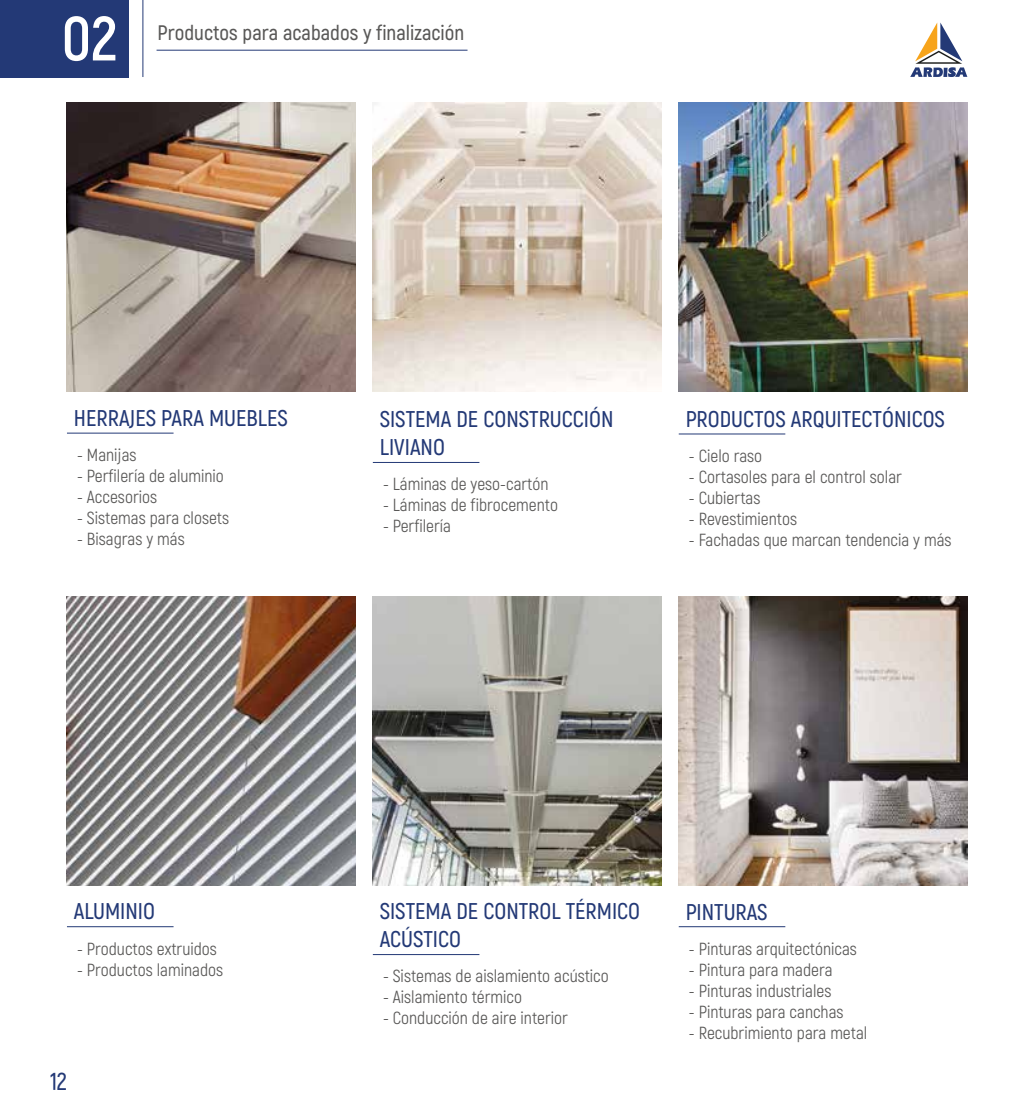
<style>
.page{position:relative;width:1017px;height:1117px;background:#fff}
.page>*{position:absolute;margin:0;border:0;box-sizing:border-box;transform-origin:0 0}
.t1{font:700 62.48px "Akrobat";color:#fff}
.t2{font:600 24.5px "Akrobat";color:#233976}
.t3{font:600 22.75px/28px "Akrobat";color:#233976}
.t4{font:600 21px "Akrobat";color:#595857}
.t5{font:17.5px "Akrobat";color:#595857}
</style>
<div class="page">
<img style="left:679px;top:103px;width:288px;height:288px">
<hr style="left:679px;top:433px;width:106px;height:1px;background:#233976">
<img style="left:67px;top:103px;width:289px;height:288px">
<hr style="left:67px;top:432px;width:107px;height:1px;background:#233976">
<img style="left:373px;top:103px;width:288px;height:288px">
<hr style="left:373px;top:462px;width:106px;height:1px;background:#233976">
<img style="left:67px;top:596px;width:289px;height:288px">
<hr style="left:67px;top:926px;width:107px;height:1px;background:#233976">
<img style="left:373px;top:596px;width:288px;height:288px">
<hr style="left:373px;top:954px;width:106px;height:1px;background:#233976">
<hr style="left:157px;top:50px;width:310px;height:1px;background:#233976">
<div style="left:0;top:0;width:128px;height:77px;background:#233976"></div>
<hr style="left:143px;top:0;width:1px;height:77px;background:#233976">
<svg style="left:910px;top:23px;width:57px;height:54px"></svg>
<hr style="left:679px;top:926px;width:106px;height:1px;background:#233976">
<img style="left:679px;top:596px;width:288px;height:288px">
<h1 class="t1" style="left:62px;top:0;width:57px">02</h1>
<p class="t4" style="left:157px;top:20px;width:308px">Productos para acabados y finalización</p>
<h3 class="t3" style="left:74px;top:403px;width:215px">HERRAJES PARA MUEBLES</h3>
<p class="t5" style="left:77px;top:444px;width:61px">- Manijas</p>
<p class="t5" style="left:77px;top:465px;width:148px">- Perfilería de aluminio</p>
<p class="t5" style="left:77px;top:486px;width:81px">- Accesorios</p>
<p class="t5" style="left:77px;top:507px;width:154px">- Sistemas para closets</p>
<p class="t5" style="left:77px;top:528px;width:109px">- Bisagras y más</p>
<h3 class="t3" style="left:380px;top:404px;width:235px">SISTEMA DE CONSTRUCCIÓN<br>LIVIANO</h3>
<p class="t5" style="left:383px;top:473px;width:167px">- Láminas de yeso-cartón</p>
<p class="t5" style="left:383px;top:494px;width:177px">- Láminas de fibrocemento</p>
<p class="t5" style="left:383px;top:515px;width:70px">- Perfilería</p>
<h3 class="t3" style="left:686px;top:404px;width:261px">PRODUCTOS ARQUITECTÓNICOS</h3>
<p class="t5" style="left:689px;top:445px;width:75px">- Cielo raso</p>
<p class="t5" style="left:689px;top:466px;width:215px">- Cortasoles para el control solar</p>
<p class="t5" style="left:689px;top:487px;width:73px">- Cubiertas</p>
<p class="t5" style="left:689px;top:508px;width:110px">- Revestimientos</p>
<p class="t5" style="left:689px;top:529px;width:264px">- Fachadas que marcan tendencia y más</p>
<h3 class="t3" style="left:74px;top:897px;width:83px">ALUMINIO</h3>
<p class="t5" style="left:77px;top:937px;width:141px">- Productos extruidos</p>
<p class="t5" style="left:77px;top:958px;width:147px">- Productos laminados</p>
<h2 class="t2" style="left:50px;top:1066px;width:18px">12</h2>
<h3 class="t3" style="left:380px;top:897px;width:262px">SISTEMA DE CONTROL TÉRMICO<br>ACÚSTICO</h3>
<p class="t5" style="left:383px;top:965px;width:227px">- Sistemas de aislamiento acústico</p>
<p class="t5" style="left:383px;top:986px;width:141px">- Aislamiento térmico</p>
<p class="t5" style="left:383px;top:1007px;width:187px">- Conducción de aire interior</p>
<h3 class="t3" style="left:686px;top:897px;width:83px">PINTURAS</h3>
<p class="t5" style="left:689px;top:937px;width:170px">- Pinturas arquitectónicas</p>
<p class="t5" style="left:689px;top:958px;width:145px">- Pintura para madera</p>
<p class="t5" style="left:689px;top:979px;width:144px">- Pinturas industriales</p>
<p class="t5" style="left:689px;top:1000px;width:156px">- Pinturas para canchas</p>
<p class="t5" style="left:689px;top:1021px;width:180px">- Recubrimiento para metal</p>
</div>
